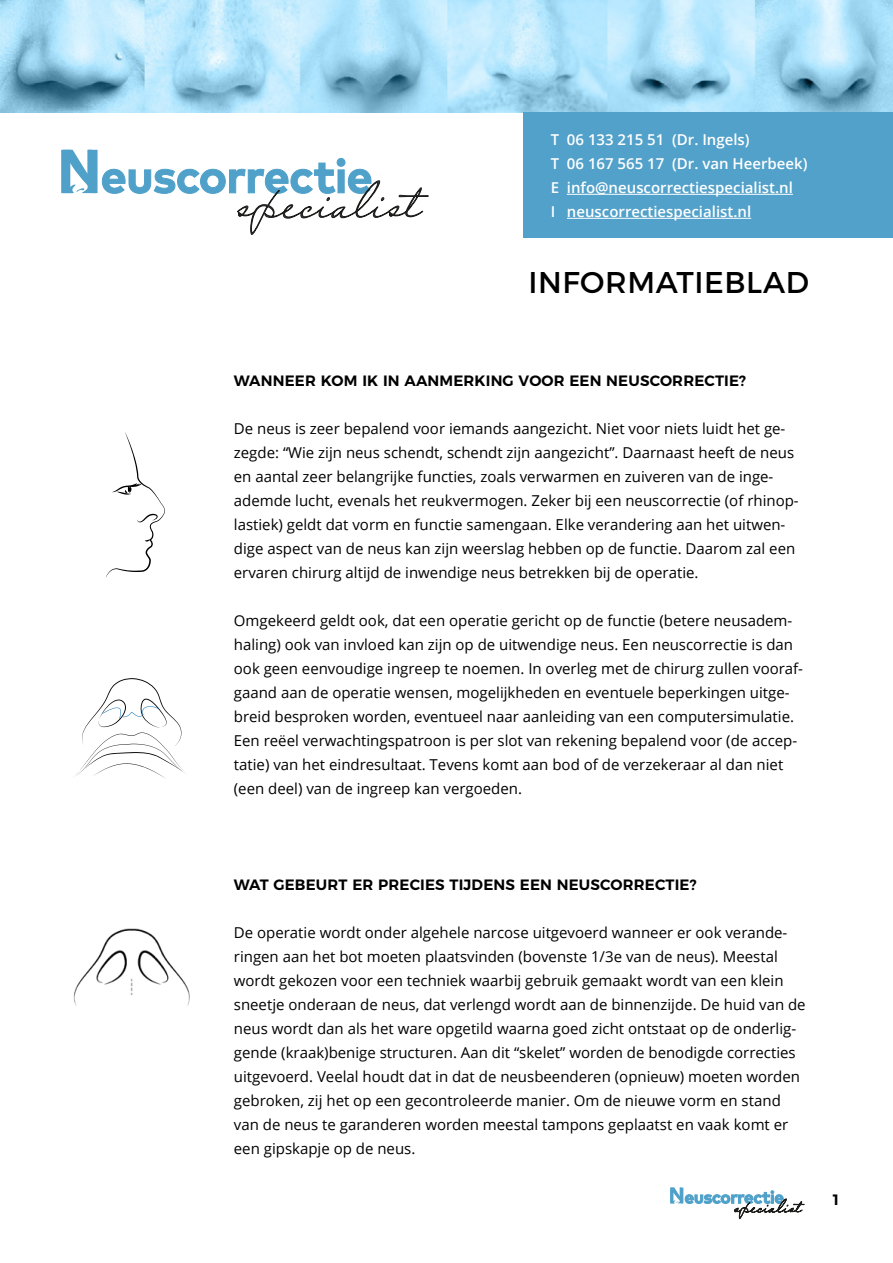
<style>
.page{position:relative;width:893px;height:1263px;background:#fff}
.page>*{position:absolute;margin:0;border:0;box-sizing:border-box;transform-origin:0 0}
.t1{font:30px "Montserrat";letter-spacing:.02em;color:#000}
.t2{font:15px/24px "Open Sans";color:#000}
.t3{font:600 15px/24px "Open Sans";color:#fff}
.t4{font:600 15px "Montserrat";letter-spacing:.01em;color:#000}
</style>
<div class="page">
<svg style="left:670px;top:1187px;width:134px;height:31px"></svg>
<img style="left:0;top:0;width:893px;height:113px">
<svg style="left:61px;top:150px;width:368px;height:85px"></svg>
<div style="left:524px;top:113px;width:369px;height:125px;background:#52a1ca"></div>
<hr style="left:567px;top:194px;width:226px;height:1px;background:#fff">
<hr style="left:567px;top:218px;width:184px;height:1px;background:#fff">
<img style="left:73px;top:928px;width:117px;height:78px">
<svg style="left:106px;top:432px;width:59px;height:145px"></svg>
<svg style="left:74px;top:678px;width:112px;height:101px"></svg>
<p class="t3" style="left:551px;top:127px;width:258px">T 06 133 215 51 (Dr. Ingels)<br>T 06 167 565 17 (Dr. van Heerbeek)<br>E info@neuscorrectiespecialist.nl<br>I neuscorrectiespecialist.nl</p>
<h1 class="t1" style="left:528px;top:258px;width:282px">INFORMATIEBLAD</h1>
<p class="t4" style="left:234px;top:369px;width:514px">WANNEER KOM IK IN AANMERKING VOOR EEN NEUSCORRECTIE?</p>
<p class="t2" style="left:234px;top:416px;width:566px">De neus is zeer bepalend voor iemands aangezicht. Niet voor niets luidt het ge&shy;zegde: “Wie zijn neus schendt, schendt zijn aangezicht”. Daarnaast heeft de neus en aantal zeer belangrijke functies, zoals verwarmen en zuiveren van de inge&shy;ademde lucht, evenals het reukvermogen. Zeker bij een neuscorrectie (of rhinop&shy;lastiek) geldt dat vorm en functie samengaan. Elke verandering aan het uitwen&shy;dige aspect van de neus kan zijn weerslag hebben op de functie. Daarom zal een ervaren chirurg altijd de inwendige neus betrekken bij de operatie.</p>
<p class="t2" style="left:234px;top:608px;width:571px">Omgekeerd geldt ook, dat een operatie gericht op de functie (betere neusadem&shy;haling) ook van invloed kan zijn op de uitwendige neus. Een neuscorrectie is dan ook geen eenvoudige ingreep te noemen. In overleg met de chirurg zullen vooraf&shy;gaand aan de operatie wensen, mogelijkheden en eventuele beperkingen uitge&shy;breid besproken worden, eventueel naar aanleiding van een computersimulatie.<br>Een reëel verwachtingspatroon is per slot van rekening bepalend voor (de accep&shy;tatie) van het eindresultaat. Tevens komt aan bod of de verzekeraar al dan niet (een deel) van de ingreep kan vergoeden.</p>
<p class="t4" style="left:234px;top:873px;width:464px">WAT GEBEURT ER PRECIES TIJDENS EEN NEUSCORRECTIE?</p>
<p class="t2" style="left:234px;top:920px;width:573px">De operatie wordt onder algehele narcose uitgevoerd wanneer er ook verande&shy;ringen aan het bot moeten plaatsvinden (bovenste 1/3e van de neus). Meestal wordt gekozen voor een techniek waarbij gebruik gemaakt wordt van een klein sneetje onderaan de neus, dat verlengd wordt aan de binnenzijde. De huid van de neus wordt dan als het ware opgetild waarna goed zicht ontstaat op de onderlig&shy;gende (kraak)benige structuren. Aan dit “skelet” worden de benodigde correcties uitgevoerd. Veelal houdt dat in dat de neusbeenderen (opnieuw) moeten worden gebroken, zij het op een gecontroleerde manier. Om de nieuwe vorm en stand van de neus te garanderen worden meestal tampons geplaatst en vaak komt er een gipskapje op de neus.</p>
<p class="t4" style="left:831px;top:1188px;width:11px">1</p>
</div>
